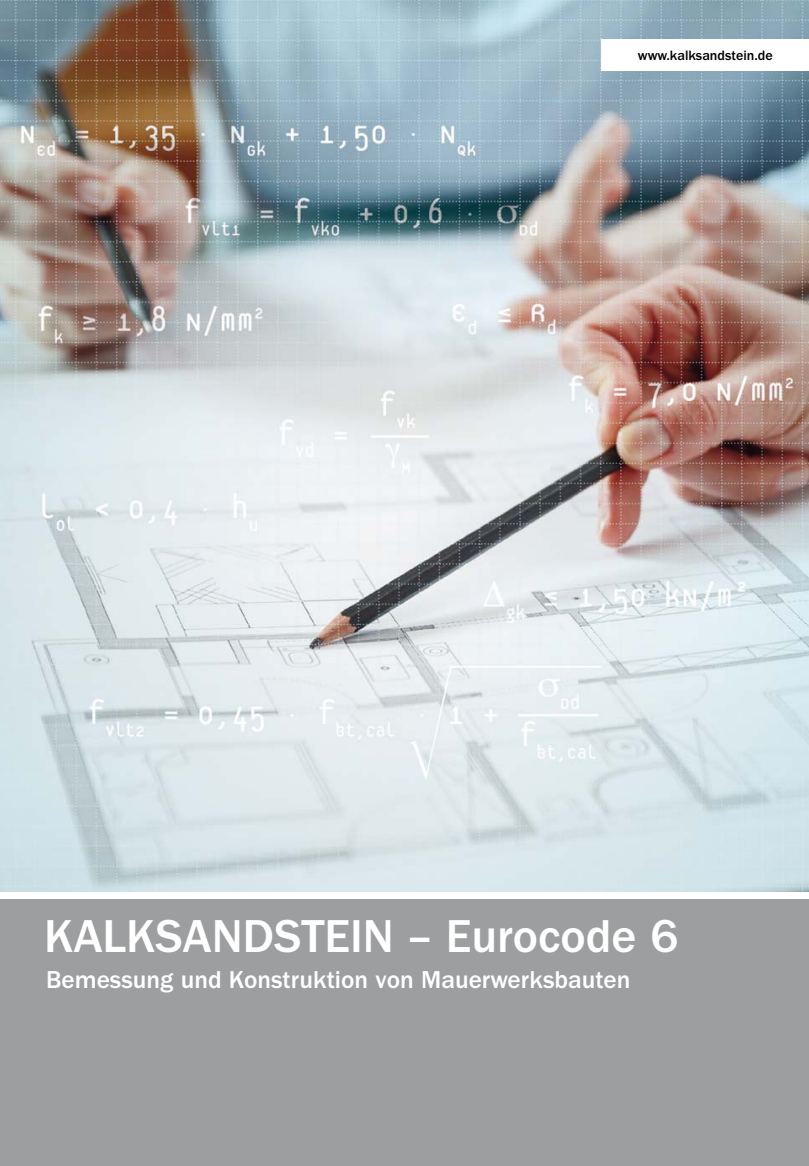
<style>
.page{position:relative;width:809px;height:1166px;background:#fff}
.page>*{position:absolute;margin:0;border:0;box-sizing:border-box;transform-origin:0 0}
.t1{font:500 47.77px "Franklin Gothic";color:#fff}
.t2{font:500 25.38px "Franklin Gothic";color:#fff}
.t3{font:500 14px "Franklin Gothic";color:#000}
</style>
<div class="page">
<img style="left:0;top:0;width:808px;height:892px">
<div style="left:0;top:900px;width:808px;height:266px;background:#9c9e9f"></div>
<div style="left:601px;top:39px;width:207px;height:32px;background:#fff"></div>
<p class="t3" style="left:638px;top:50px;width:136px">www.kalksandstein.de</p>
<h1 class="t1" style="left:44px;top:917px;width:635px">KALKSANDSTEIN – Eurocode 6</h1>
<p class="t2" style="left:46px;top:970px;width:586px">Bemessung und Konstruktion von Mauerwerksbauten</p>
</div>
